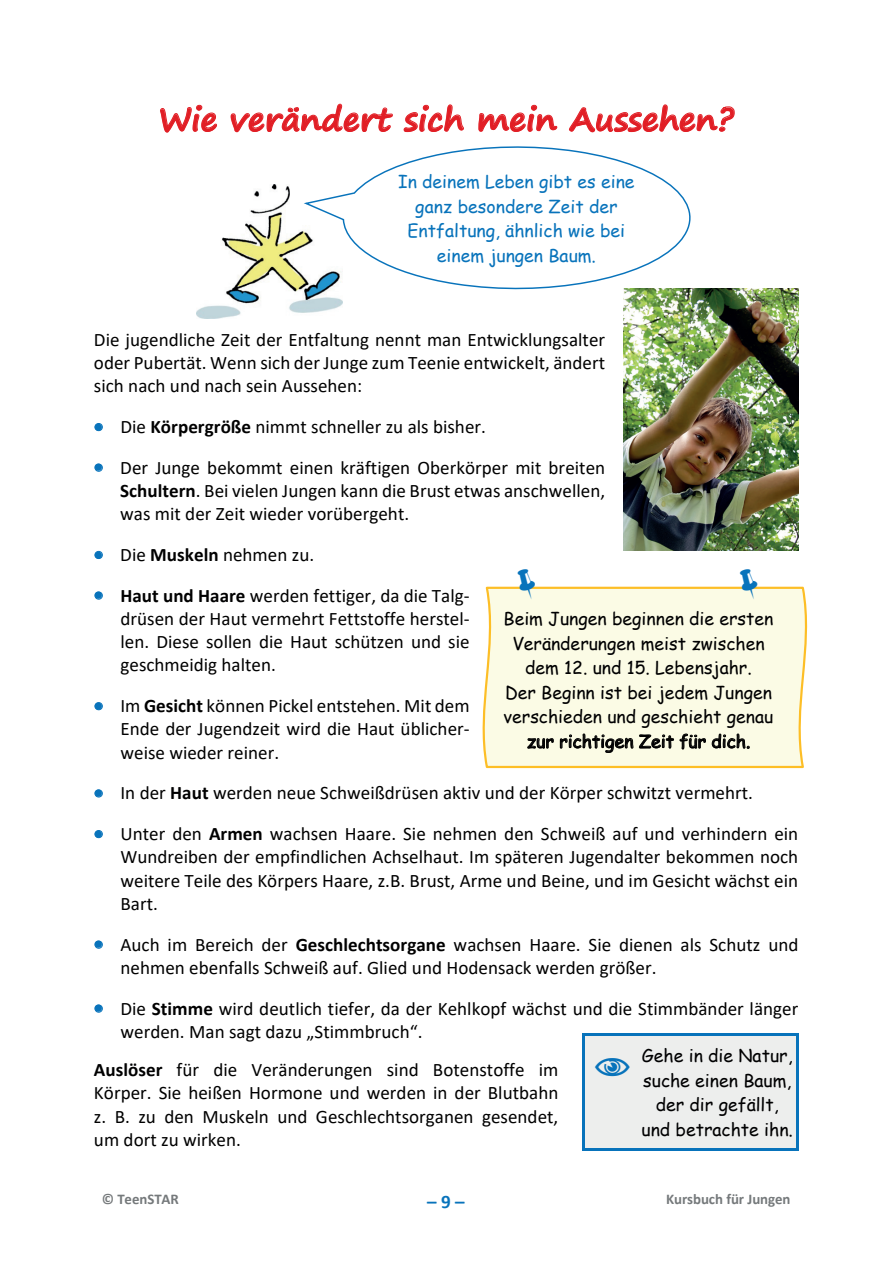
<style>
.page{position:relative;width:893px;height:1263px;background:#fff}
.page>*{position:absolute;margin:0;border:0;box-sizing:border-box;transform-origin:0 0}
.t1{font:700 31.8px "Segoe Print";color:#e11e25}
.t2{font:19.05px/23.2px "Calibri";color:#000001;text-align:justify}
.t3{font:700 19.05px "Calibri";color:#0873bb}
.t4{font:17.7px/24.6px "Comic Sans MS";color:#000001;text-align:center}
.t5{font:17.7px/24.6px "Comic Sans MS";color:#0873bb;text-align:center}
.t6{font:17.25px "Comic Sans MS";color:#000001}
.t7{font:700 14.85px "Calibri";letter-spacing:-.005em;color:#75797b}
.s1{color:#0873bb}
.s2{font-weight:700}
</style>
<div class="page">
<svg style="left:482px;top:586px;width:326px;height:183px"></svg>
<div style="left:585px;top:1036px;width:52px;height:112px;background:#edeeed"></div>
<div style="left:637px;top:1036px;width:159px;height:112px;background:#edeeed"></div>
<hr style="left:585px;top:1033px;width:52px;height:2px;background:#0873bb">
<hr style="left:639px;top:1033px;width:157px;height:2px;background:#0873bb">
<hr style="left:583px;top:1035px;width:2px;height:113px;background:#0873bb">
<hr style="left:585px;top:1148px;width:52px;height:2px;background:#0873bb">
<hr style="left:638px;top:1148px;width:158px;height:2px;background:#0873bb">
<hr style="left:796px;top:1035px;width:2px;height:113px;background:#0873bb">
<img style="left:196px;top:184px;width:146px;height:134px">
<svg style="left:304px;top:146px;width:408px;height:152px"></svg>
<img style="left:624px;top:289px;width:175px;height:261px">
<svg style="left:518px;top:586px;width:17px;height:14px"></svg>
<svg style="left:740px;top:586px;width:17px;height:14px"></svg>
<h1 class="t1" style="left:158px;top:90px;width:577px">Wie verändert sich mein Aussehen?</h1>
<p class="t5" style="left:398px;top:168px;width:238px">In deinem Leben gibt es eine ganz besondere Zeit der<br>Entfaltung, ähnlich wie bei einem jungen Baum.</p>
<p class="t2" style="left:94px;top:327px;width:513px">Die jugendliche Zeit der Entfaltung nennt man Entwicklungsalter oder Pubertät. Wenn sich der Junge zum Teenie entwickelt, ändert sich nach und nach sein Aussehen:</p>
<p class="t2" style="left:94px;top:415px;width:394px"><span class="s1">•</span> Die <span class="s2">Körpergröße</span> nimmt schneller zu als bisher.</p>
<p class="t2" style="left:120px;top:455px;width:486px;text-indent:-26px"><span class="s1">•</span> Der Junge bekommt einen kräftigen Oberkörper mit breiten <span class="s2">Schultern</span>. Bei vielen Jungen kann die Brust etwas anschwellen, was mit der Zeit wieder vorübergeht.</p>
<p class="t2" style="left:94px;top:542px;width:222px"><span class="s1">•</span> Die <span class="s2">Muskeln</span> nehmen zu.</p>
<p class="t2" style="left:120px;top:583px;width:351px;text-indent:-26px"><span class="s1">•</span> <span class="s2">Haut und Haare</span> werden fettiger, da die Talg&shy;drüsen der Haut vermehrt Fettstoffe herstel&shy;len. Diese sollen die Haut schützen und sie geschmeidig halten.</p>
<p class="t2" style="left:120px;top:694px;width:351px;text-indent:-26px"><span class="s1">•</span> Im <span class="s2">Gesicht</span> können Pickel entstehen. Mit dem Ende der Jugendzeit wird die Haut üblicher&shy;weise wieder reiner.</p>
<p class="t2" style="left:94px;top:781px;width:661px"><span class="s1">•</span> In der <span class="s2">Haut</span> werden neue Schweißdrüsen aktiv und der Körper schwitzt vermehrt.</p>
<p class="t2" style="left:120px;top:822px;width:679px;text-indent:-26px"><span class="s1">•</span> Unter den <span class="s2">Armen</span> wachsen Haare. Sie nehmen den Schweiß auf und verhindern ein Wundreiben der empfindlichen Achselhaut. Im späteren Jugendalter bekommen noch weitere Teile des Körpers Haare, z.B. Brust, Arme und Beine, und im Gesicht wächst ein Bart.</p>
<p class="t2" style="left:120px;top:932px;width:679px;text-indent:-26px"><span class="s1">•</span> Auch im Bereich der <span class="s2">Geschlechtsorgane</span> wachsen Haare. Sie dienen als Schutz und nehmen ebenfalls Schweiß auf. Glied und Hodensack werden größer.</p>
<p class="t2" style="left:120px;top:996px;width:679px;text-indent:-26px"><span class="s1">•</span> Die <span class="s2">Stimme</span> wird deutlich tiefer, da der Kehlkopf wächst und die Stimmbänder länger werden. Man sagt dazu „Stimmbruch“.</p>
<p class="t2" style="left:94px;top:1057px;width:466px"><span class="s2">Auslöser</span> für die Veränderungen sind Botenstoffe im Körper. Sie heißen Hormone und werden in der Blutbahn z. B. zu den Muskeln und Geschlechtsorganen gesendet, um dort zu wirken.</p>
<p class="t4" style="left:503px;top:605px;width:271px">Beim Jungen beginnen die ersten<br>Veränderungen meist zwischen dem 12. und 15. Lebensjahr.<br>Der Beginn ist bei jedem Jungen verschieden und geschieht genau</p>
<p class="t6" style="left:527px;top:728px;width:225px">zur richtigen Zeit für dich.</p>
<p class="t4" style="left:641px;top:1043px;width:153px">Gehe in die Natur, suche einen Baum, der dir gefällt, und betrachte ihn.</p>
<p class="t7" style="left:102px;top:1188px;width:79px">© TeenSTAR</p>
<p class="t3" style="left:427px;top:1188px;width:39px">–9–</p>
<p class="t7" style="left:666px;top:1188px;width:126px">Kursbuch für Jungen</p>
</div>
